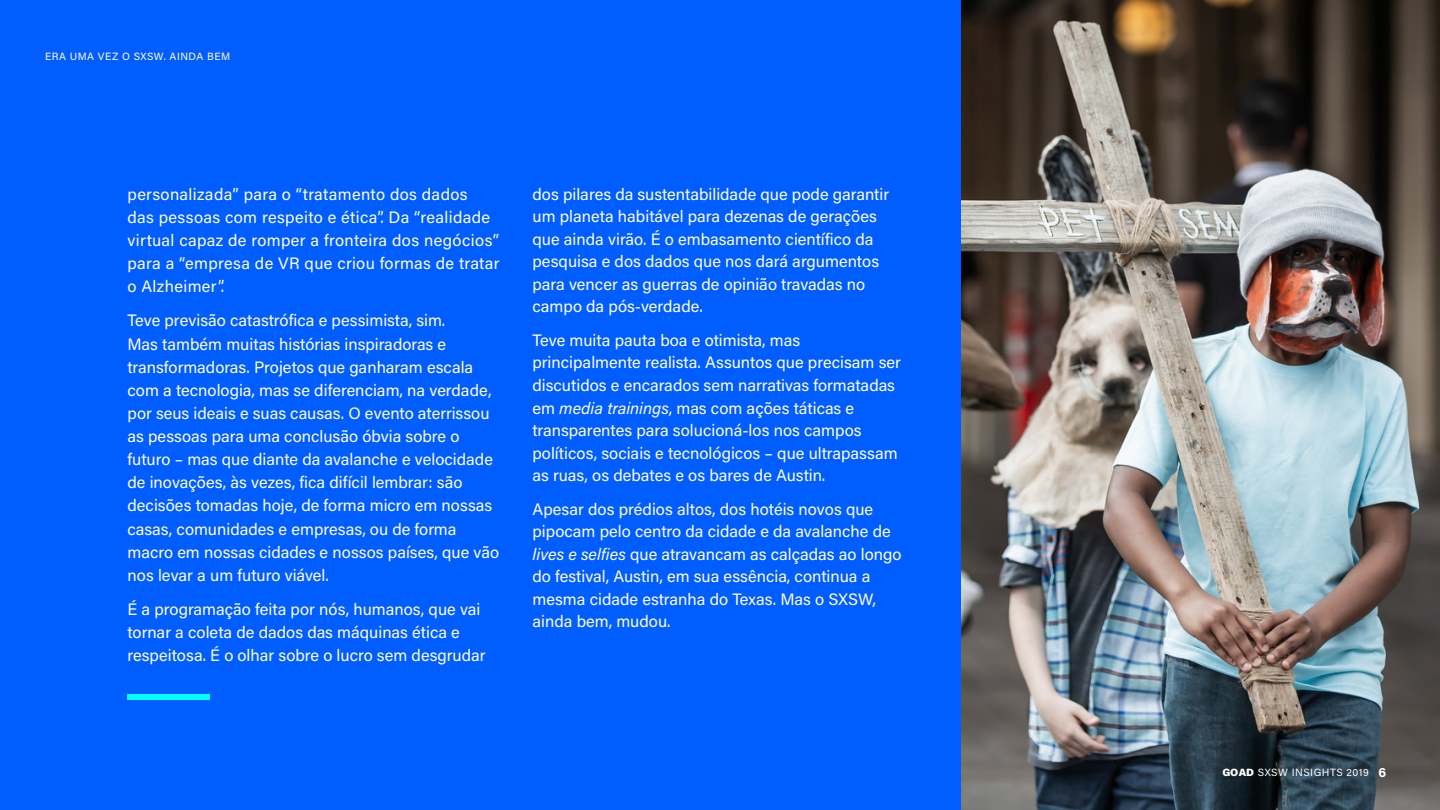
<style>
.page{position:relative;width:1440px;height:810px;background:#005dff}
.page>*{position:absolute;margin:0;border:0;box-sizing:border-box;transform-origin:0 0}
.t1{font:16.5px/22.5px "Acumin Pro";color:#fff}
.t2{font:16.5px/23.1px "Acumin Pro";letter-spacing:.02em;color:#fff}
.t3{font:10.5px "Acumin Pro";letter-spacing:.045em;color:#fff}
.s1{font-style:italic}
.s2{font-weight:900}
.s3{font-weight:700;font-size:13.5px}
</style>
<div class="page">
<img style="left:962px;top:0;width:478px;height:810px">
<div style="left:128px;top:694px;width:82px;height:6px;background:#0ff"></div>
<p class="t3" style="left:45px;top:49px;width:187px">ERA UMA VEZ O SXSW. AINDA BEM</p>
<p class="t2" style="left:128px;top:182px;width:374px">personalizada” para o “tratamento dos dados<br>das pessoas com respeito e ética”. Da “realidade virtual capaz de romper a fronteira dos negócios” para a “empresa de VR que criou formas de tratar o Alzheimer”.</p>
<p class="t1" style="left:128px;top:308px;width:373px;line-height:23.1px">Teve previsão catastrófica e pessimista, sim.<br>Mas também muitas histórias inspiradoras e transformadoras. Projetos que ganharam escala com a tecnologia, mas se diferenciam, na verdade, por seus ideais e suas causas. O evento aterrissou as pessoas para uma conclusão óbvia sobre o futuro – mas que diante da avalanche e velocidade de inovações, às vezes, fica difícil lembrar: são decisões tomadas hoje, de forma micro em nossas casas, comunidades e empresas, ou de forma macro em nossas cidades e nossos países, que vão nos levar a um futuro viável.</p>
<p class="t1" style="left:128px;top:597px;width:360px;line-height:23.1px">É a programação feita por nós, humanos, que vai tornar a coleta de dados das máquinas ética e respeitosa. É o olhar sobre o lucro sem desgrudar</p>
<p class="t1" style="left:532px;top:182px;width:358px">dos pilares da sustentabilidade que pode garantir um planeta habitável para dezenas de gerações que ainda virão. É o embasamento científico da pesquisa e dos dados que nos dará argumentos para vencer as guerras de opinião travadas no campo da pós-verdade.</p>
<p class="t1" style="left:532px;top:328px;width:370px">Teve muita pauta boa e otimista, mas principalmente realista. Assuntos que precisam ser discutidos e encarados sem narrativas formatadas em <span class="s1">media trainings</span>, mas com ações táticas e transparentes para solucioná-los nos campos políticos, sociais e tecnológicos – que ultrapassam as ruas, os debates e os bares de Austin.</p>
<p class="t1" style="left:532px;top:497px;width:371px">Apesar dos prédios altos, dos hotéis novos que pipocam pelo centro da cidade e da avalanche de <span class="s1">lives e selfies</span> que atravancam as calçadas ao longo do festival, Austin, em sua essência, continua a mesma cidade estranha do Texas. Mas o SXSW, ainda bem, mudou.</p>
<p class="t3" style="left:1222px;top:765px;width:165px"><span class="s2">GOAD</span> SXSW INSIGHTS 2019 <span class="s3">6</span></p>
</div>
